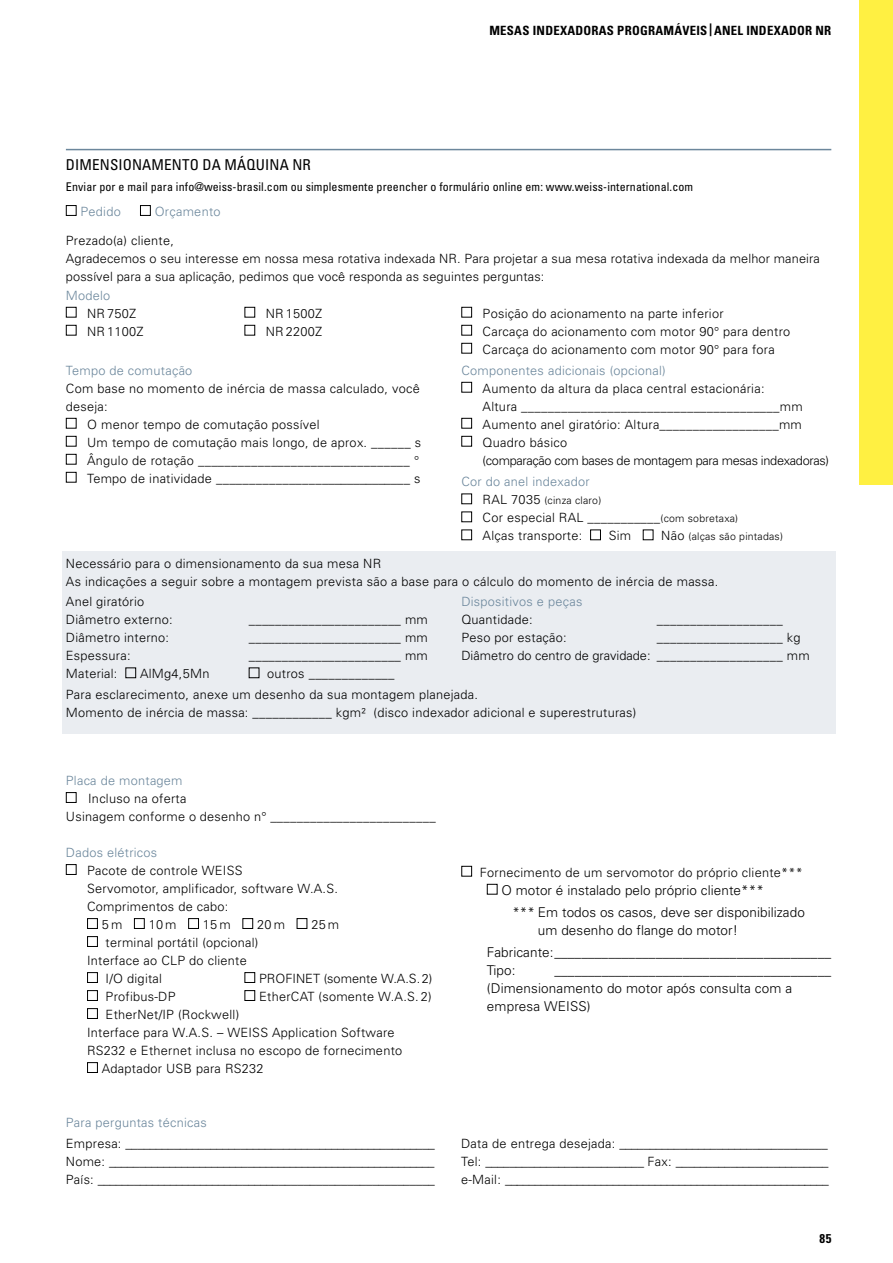
<style>
.page{position:relative;width:893px;height:1263px;background:#fff}
.page>*{position:absolute;margin:0;border:0;box-sizing:border-box;transform-origin:0 0}
.t1{font:condensed 15px "Univers";letter-spacing:.01em;color:#000}
.t2{font:300 13.5px/22.2px "Univers";letter-spacing:.005em;color:#000}
.t3{font:300 12.75px/18px "Univers";letter-spacing:.02em;color:#000}
.t4{font:300 12.75px "Univers";letter-spacing:.02em;color:#6c879c}
.t5{font:300 12.75px/18px "Univers";color:#000}
.t6{font:700 condensed 12.75px "Univers";letter-spacing:.02em;color:#000}
.t7{font:condensed 12px "Univers";letter-spacing:.01em;color:#000}
.t8{font:300 10.5px "Univers";letter-spacing:.02em;color:#000}
.s1{font-size:12.75px}
.s2{font-size:10.5px}
</style>
<div class="page">
<div style="left:62px;top:551px;width:774px;height:182px;background:#eaedf1"></div>
<hr style="left:66px;top:149px;width:765px;height:1px;background:#6c879c">
<div style="left:66px;top:205px;width:11px;height:11px;border:1px solid #000"></div>
<div style="left:140px;top:205px;width:11px;height:11px;border:1px solid #000"></div>
<div style="left:66px;top:307px;width:11px;height:11px;border:1px solid #000"></div>
<div style="left:244px;top:307px;width:11px;height:11px;border:1px solid #000"></div>
<div style="left:461px;top:307px;width:11px;height:11px;border:1px solid #000"></div>
<div style="left:66px;top:325px;width:11px;height:11px;border:1px solid #000"></div>
<div style="left:244px;top:325px;width:11px;height:11px;border:1px solid #000"></div>
<div style="left:461px;top:325px;width:11px;height:11px;border:1px solid #000"></div>
<div style="left:461px;top:343px;width:11px;height:11px;border:1px solid #000"></div>
<div style="left:66px;top:418px;width:11px;height:11px;border:1px solid #000"></div>
<div style="left:66px;top:436px;width:11px;height:11px;border:1px solid #000"></div>
<div style="left:66px;top:454px;width:11px;height:11px;border:1px solid #000"></div>
<div style="left:66px;top:472px;width:11px;height:11px;border:1px solid #000"></div>
<div style="left:461px;top:382px;width:11px;height:11px;border:1px solid #000"></div>
<div style="left:461px;top:418px;width:11px;height:11px;border:1px solid #000"></div>
<div style="left:461px;top:436px;width:11px;height:11px;border:1px solid #000"></div>
<div style="left:461px;top:493px;width:11px;height:11px;border:1px solid #000"></div>
<div style="left:461px;top:511px;width:11px;height:11px;border:1px solid #000"></div>
<div style="left:461px;top:529px;width:11px;height:11px;border:1px solid #000"></div>
<div style="left:590px;top:529px;width:11px;height:11px;border:1px solid #000"></div>
<div style="left:125px;top:667px;width:11px;height:11px;border:1px solid #000"></div>
<div style="left:249px;top:667px;width:10px;height:11px;border:1px solid #000"></div>
<div style="left:66px;top:792px;width:11px;height:11px;border:1px solid #000"></div>
<div style="left:66px;top:864px;width:11px;height:11px;border:1px solid #000"></div>
<div style="left:87px;top:918px;width:11px;height:11px;border:1px solid #000"></div>
<div style="left:134px;top:918px;width:11px;height:11px;border:1px solid #000"></div>
<div style="left:188px;top:918px;width:11px;height:11px;border:1px solid #000"></div>
<div style="left:242px;top:918px;width:11px;height:11px;border:1px solid #000"></div>
<div style="left:297px;top:918px;width:10px;height:11px;border:1px solid #000"></div>
<div style="left:87px;top:936px;width:11px;height:11px;border:1px solid #000"></div>
<div style="left:87px;top:972px;width:11px;height:11px;border:1px solid #000"></div>
<div style="left:244px;top:972px;width:11px;height:11px;border:1px solid #000"></div>
<div style="left:87px;top:990px;width:11px;height:11px;border:1px solid #000"></div>
<div style="left:244px;top:990px;width:11px;height:11px;border:1px solid #000"></div>
<div style="left:87px;top:1008px;width:11px;height:11px;border:1px solid #000"></div>
<div style="left:87px;top:1062px;width:11px;height:11px;border:1px solid #000"></div>
<div style="left:461px;top:866px;width:11px;height:10px;border:1px solid #000"></div>
<div style="left:487px;top:884px;width:10px;height:10px;border:1px solid #000"></div>
<div style="left:859px;top:0;width:34px;height:485px;background:#fff042"></div>
<p class="t6" style="left:489px;top:22px;width:343px">MESAS INDEXADORAS PROGRAMÁVEIS |ANEL INDEXADOR NR</p>
<p class="t1" style="left:66px;top:155px;width:247px">DIMENSIONAMENTO DA MÁQUINA NR</p>
<p class="t7" style="left:66px;top:179px;width:629px">Enviar por e mail para info@weiss-brasil.com ou simplesmente preencher o formulário online em: www.weiss-international.com</p>
<p class="t4" style="left:81px;top:204px;width:42px">Pedido</p>
<p class="t4" style="left:155px;top:204px;width:67px">Orçamento</p>
<p class="t3" style="left:66px;top:231px;width:755px">Prezado(a) cliente,<br>Agradecemos o seu interesse em nossa mesa rotativa indexada NR. Para projetar a sua mesa rotativa indexada da melhor maneira possível para a sua aplicação, pedimos que você responda as seguintes perguntas:</p>
<p class="t4" style="left:66px;top:287px;width:46px">Modelo</p>
<p class="t3" style="left:87px;top:304px;width:51px">NR750Z</p>
<p class="t3" style="left:266px;top:304px;width:58px">NR1500Z</p>
<p class="t3" style="left:483px;top:304px;width:242px">Posição do acionamento na parte inferior</p>
<p class="t3" style="left:87px;top:322px;width:58px">NR1100Z</p>
<p class="t3" style="left:266px;top:322px;width:58px">NR2200Z</p>
<p class="t3" style="left:483px;top:322px;width:309px">Carcaça do acionamento com motor 90° para dentro<br>Carcaça do acionamento com motor 90° para fora</p>
<p class="t4" style="left:66px;top:362px;width:128px">Tempo de comutação</p>
<p class="t3" style="left:66px;top:379px;width:355px">Com base no momento de inércia de massa calculado, você</p>
<p class="t3" style="left:66px;top:397px;width:43px">deseja:</p>
<p class="t3" style="left:87px;top:415px;width:234px">O menor tempo de comutação possível</p>
<p class="t3" style="left:87px;top:433px;width:335px">Um tempo de comutação mais longo, de aprox. ______ s</p>
<p class="t3" style="left:87px;top:451px;width:333px">Ângulo de rotação ________________________________ °</p>
<p class="t3" style="left:87px;top:469px;width:335px">Tempo de inatividade ______________________________ s</p>
<p class="t4" style="left:461px;top:362px;width:206px">Componentes adicionais (opcional)</p>
<p class="t3" style="left:483px;top:379px;width:348px">Aumento da altura da placa central estacionária:<br>Altura _______________________________________mm Aumento anel giratório: Altura__________________mm Quadro básico<br>(comparação com bases de montagem para mesas indexadoras)</p>
<p class="t4" style="left:461px;top:474px;width:130px">Cor do anel indexador</p>
<p class="t8" style="left:483px;top:494px;width:120px"><span class="s1">RAL 7035</span> (cinza claro)</p>
<p class="t3" style="left:483px;top:508px;width:257px">Cor especial RAL ___________<span class="s2">(com sobretaxa)<br></span>Alças transporte:</p>
<p class="t3" style="left:609px;top:526px;width:24px">Sim</p>
<p class="t8" style="left:661px;top:530px;width:123px"><span class="s1">Não</span> (alças são pintadas)</p>
<p class="t3" style="left:66px;top:554px;width:654px">Necessário para o dimensionamento da sua mesa NR<br>As indicações a seguir sobre a montagem prevista são a base para o cálculo do momento de inércia de massa.</p>
<p class="t3" style="left:66px;top:592px;width:108px">Anel giratório<br>Diâmetro externo:</p>
<p class="t4" style="left:461px;top:594px;width:123px">Dispositivos e peças</p>
<p class="t3" style="left:461px;top:610px;width:73px">Quantidade:</p>
<p class="t3" style="left:249px;top:610px;width:181px">_______________________ mm</p>
<p class="t3" style="left:657px;top:610px;width:127px">___________________</p>
<p class="t3" style="left:461px;top:628px;width:107px">Peso por estação:</p>
<p class="t5" style="left:461px;top:628px;width:350px;text-indent:196px">___________________ kg<br>Diâmetro do centro de gravidade: ___________________ mm</p>
<p class="t3" style="left:66px;top:685px;width:572px">Para esclarecimento, anexe um desenho da sua montagem planejada.<br>Momento de inércia de massa: ____________ kgm² (disco indexador adicional e superestruturas)</p>
<p class="t3" style="left:66px;top:628px;width:105px">Diâmetro interno:</p>
<p class="t3" style="left:249px;top:628px;width:181px">_______________________ mm</p>
<p class="t3" style="left:66px;top:646px;width:66px">Espessura:</p>
<p class="t3" style="left:249px;top:646px;width:181px">_______________________ mm</p>
<p class="t3" style="left:66px;top:664px;width:53px">Material:</p>
<p class="t3" style="left:140px;top:664px;width:71px">AlMg4,5Mn</p>
<p class="t3" style="left:267px;top:664px;width:129px">outros _____________</p>
<p class="t4" style="left:66px;top:773px;width:118px">Placa de montagem</p>
<p class="t3" style="left:66px;top:789px;width:371px;text-indent:22px">Incluso na oferta<br>Usinagem conforme o desenho n° _________________________</p>
<p class="t4" style="left:66px;top:845px;width:93px">Dados elétricos</p>
<p class="t3" style="left:87px;top:861px;width:157px">Pacote de controle WEISS</p>
<p class="t3" style="left:87px;top:879px;width:252px">Servomotor, amplificador, software W.A.S.</p>
<p class="t3" style="left:87px;top:897px;width:143px">Comprimentos de cabo:</p>
<p class="t3" style="left:102px;top:915px;width:22px">5m</p>
<p class="t3" style="left:149px;top:915px;width:29px">10m</p>
<p class="t3" style="left:203px;top:915px;width:29px">15m</p>
<p class="t3" style="left:257px;top:915px;width:29px">20m</p>
<p class="t3" style="left:311px;top:915px;width:29px">25m</p>
<p class="t3" style="left:106px;top:933px;width:154px">terminal portátil (opcional)</p>
<p class="t3" style="left:87px;top:951px;width:161px">Interface ao CLP do cliente</p>
<p class="t3" style="left:106px;top:969px;width:58px">I/O digital</p>
<p class="t5" style="left:259px;top:969px;width:175px">PROFINET (somente W.A.S.2)</p>
<p class="t3" style="left:106px;top:987px;width:71px">Profibus-DP</p>
<p class="t3" style="left:259px;top:987px;width:174px">EtherCAT (somente W.A.S. 2)</p>
<p class="t3" style="left:106px;top:1005px;width:135px">EtherNet/IP (Rockwell)</p>
<p class="t3" style="left:87px;top:1023px;width:309px">Interface para W.A.S. – WEISS Application Software</p>
<p class="t3" style="left:87px;top:1041px;width:317px">RS232 e Ethernet inclusa no escopo de fornecimento</p>
<p class="t3" style="left:102px;top:1059px;width:163px">Adaptador USB para RS232</p>
<p class="t4" style="left:66px;top:1115px;width:142px">Para perguntas técnicas</p>
<p class="t3" style="left:480px;top:863px;width:325px">Fornecimento de um servomotor do próprio cliente***</p>
<p class="t2" style="left:512px;top:878px;width:294px;text-indent:-11px">O motor é instalado pelo próprio cliente***<br>*** Em todos os casos, deve ser disponibilizado</p>
<p class="t2" style="left:487px;top:918px;width:346px;text-indent:51px">um desenho do flange do motor!<br>Fabricante:_________________________________________</p>
<p class="t2" style="left:487px;top:959px;width:30px">Tipo:</p>
<p class="t2" style="left:487px;top:961px;width:346px;line-height:18px;text-indent:67px">_________________________________________ (Dimensionamento do motor após consulta com a empresa WEISS)</p>
<p class="t3" style="left:66px;top:1134px;width:371px;text-align:justify">Empresa: ___________________________________________________ Nome: ______________________________________________________ País: _______________________________________________________</p>
<p class="t3" style="left:461px;top:1134px;width:369px;text-align:justify">Data de entrega desejada: __________________________________ Tel: __________________________ Fax: _________________________ e-Mail: ______________________________________________________</p>
<p class="t6" style="left:819px;top:1231px;width:13px">85</p>
</div>
